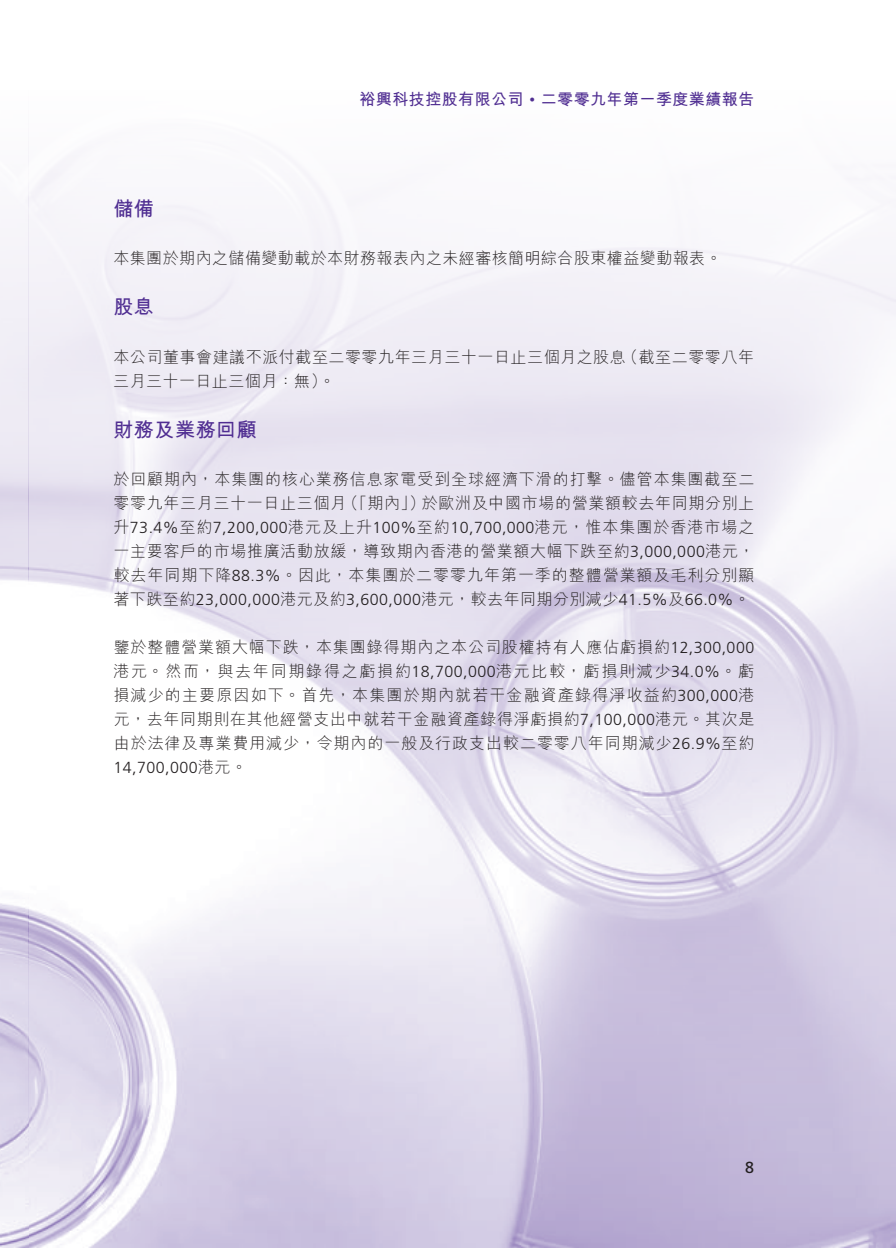
<style>
.page{position:relative;width:896px;height:1248px;background:#fff}
.page>*{position:absolute;margin:0;border:0;box-sizing:border-box;transform-origin:0 0}
.t1{font:700 20px "M Hei HK";letter-spacing:.03em;color:#502e92}
.t2{font:300 16px/24px "M Hei HK";letter-spacing:.04em;color:#231f20}
.t3{font:300 16px "Frutiger LT Std";letter-spacing:.03em;color:#231f20}
.t4{font:300 16px/24px "M Hei HK";letter-spacing:.06em;color:#231f20}
.t5{font:700 16px "M Hei HK";letter-spacing:.03em;color:#502e92}
.t6{font:16px "Frutiger LT Std";color:#231f20}
.s1{font-family:"Gill Sans Std";font-weight:400}
.s2{font-family:"M Hei HK"}
.s3{font-family:"Frutiger LT Std"}
</style>
<div class="page">
<img style="left:0;top:151px;width:896px;height:1096px">
<p class="t5" style="left:359px;top:87px;width:396px">裕興科技控股有限公司 <span class="s1">•</span> 二零零九年第一季度業績報告</p>
<p class="t1" style="left:113px;top:194px;width:42px">儲備</p>
<p class="t2" style="left:113px;top:246px;width:610px">本集團於期內之儲備變動載於本財務報表內之未經審核簡明綜合股東權益變動報表。</p>
<p class="t1" style="left:113px;top:292px;width:42px">股息</p>
<p class="t2" style="left:622px;top:344px;width:133px">（截至二零零八年</p>
<p class="t2" style="left:113px;top:344px;width:514px">本公司董事會建議不派付截至二零零九年三月三十一日止三個月之股息三月三十一日止三個月：無。(</p>
<p class="t1" style="left:113px;top:414px;width:145px">財務及業務回顧</p>
<p class="t2" style="left:113px;top:466px;width:642px;text-align:right">於回顧期內，本集團的核心業務信息家電受到全球經濟下滑的打擊。儘管本集團截至二於歐洲及中國市場的營業額較去年同期分別上</p>
<p class="t2" style="left:343px;top:490px;width:84px">（「期內」）</p>
<p class="t2" style="left:114px;top:490px;width:234px">零零九年三月三十一日止三個月</p>
<p class="t3" style="left:113px;top:518px;width:642px"><span class="s2">升</span>73.4%<span class="s2">至約</span>7,200,000<span class="s2">港元及上升</span>100%<span class="s2">至約</span>10,700,000<span class="s2">港元，惟本集團於香港市場之</span></p>
<p class="t4" style="left:114px;top:538px;width:642px">一主要客戶的市場推廣活動放緩，導致期內香港的營業額大幅下跌至約<span class="s3">3,000,000</span>港元，較去年同期下降<span class="s3">88.3%</span>。因此，本集團於二零零九年第一季的整體營業額及毛利分別顯</p>
<p class="t3" style="left:114px;top:590px;width:638px"><span class="s2">著下跌至約</span>23,000,000<span class="s2">港元及約</span>3,600,000<span class="s2">港元，較去年同期分別減少</span>41.5%<span class="s2">及</span>66.0%<span class="s2">。</span></p>
<p class="t2" style="left:113px;top:634px;width:642px;text-align:justify">鑒於整體營業額大幅下跌，本集團錄得期內之本公司股權持有人應佔虧損約<span class="s3">12,300,000</span>港元。然而，與去年同期錄得之虧損約<span class="s3">18,700,000</span>港元比較，虧損則減少<span class="s3">34.0%</span>。虧損減少的主要原因如下。首先，本集團於期內就若干金融資產錄得淨收益約<span class="s3">300,000</span>港元，去年同期則在其他經營支出中就若干金融資產錄得淨虧損約<span class="s3">7,100,000</span>港元。其次是由於法律及專業費用減少，令期內的一般及行政支出較二零零八年同期減少<span class="s3">26.9%</span>至約</p>
<p class="t3" style="left:114px;top:758px;width:135px">14,700,000<span class="s2">港元。</span></p>
<p class="t6" style="left:745px;top:1158px;width:10px">8</p>
</div>
